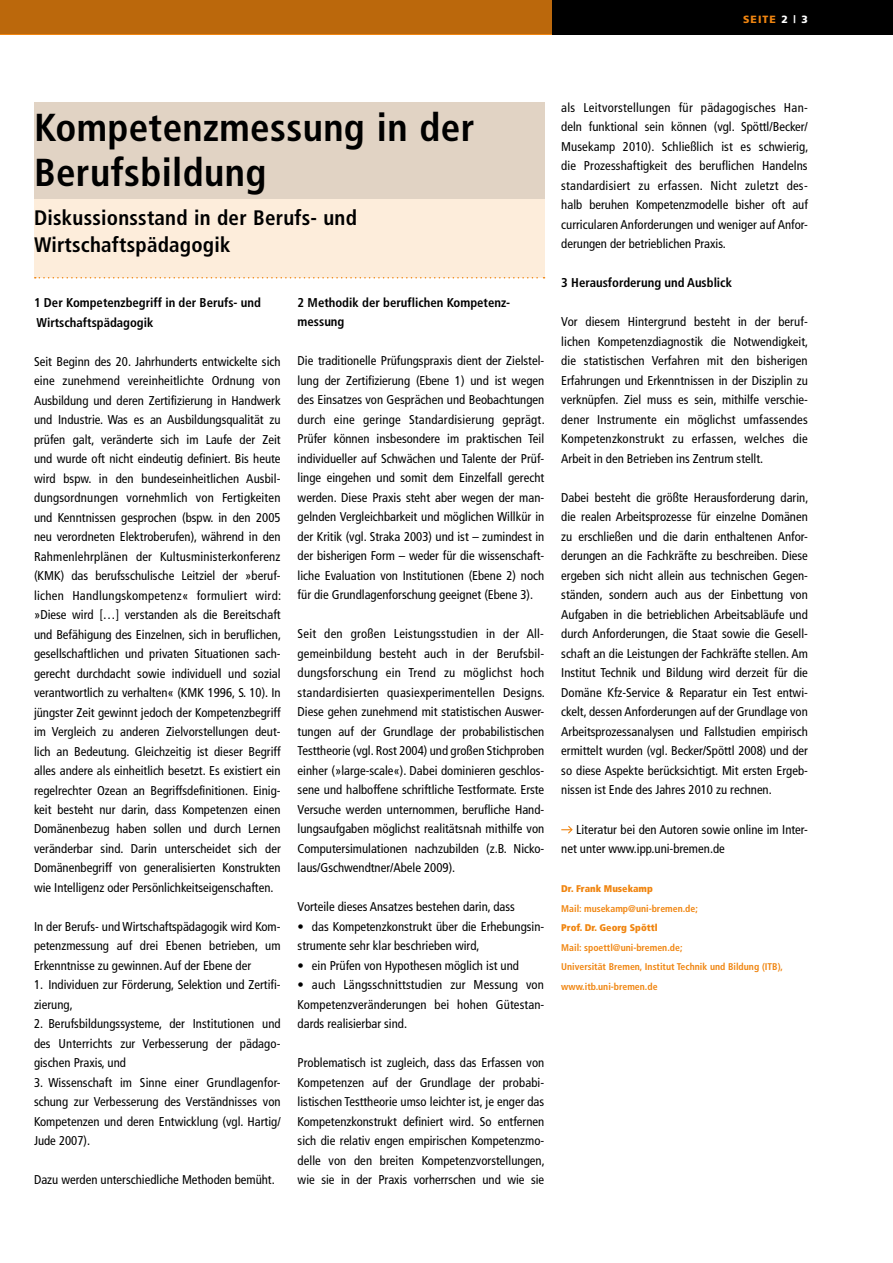
<style>
.page{position:relative;width:893px;height:1263px;background:#fff}
.page>*{position:absolute;margin:0;border:0;box-sizing:border-box;transform-origin:0 0}
.t1{font:700 condensed 39px/45px "Frutiger";letter-spacing:.01em;color:#000}
.t2{font:700 condensed 21px/27px "Frutiger";letter-spacing:.01em;color:#000}
.t3{font:condensed 12.75px/19.5px "Frutiger";color:#000;text-align:justify}
.t4{font:700 condensed 12.75px/19.5px "Frutiger";color:#000}
.t5{font:900 10.5px "Frutiger";color:#f08510}
.t6{font:700 condensed 9.75px/19.5px "Frutiger";color:#f08510}
.t7{font:900 condensed 9.75px "Frutiger";color:#f08510}
.s1{color:#fff}
</style>
<div class="page">
<div style="left:553px;top:0;width:340px;height:34px;background:#000"></div>
<div style="left:0;top:0;width:553px;height:34px;background:#bb680c"></div>
<svg style="left:561px;top:826px;width:12px;height:8px"></svg>
<div style="left:34px;top:102px;width:510px;height:176px;background:#fdeddb"></div>
<div style="left:34px;top:102px;width:510px;height:97px;background:#e1d3c4"></div>
<svg style="left:35px;top:277px;width:510px;height:1px"></svg>
<p class="t5" style="left:743px;top:13px;width:66px">Seite <span class="s1">2 | 3</span></p>
<h1 class="t1" style="left:34px;top:105px;width:442px">Kompetenzmessung in der<br>Berufsbildung</h1>
<h2 class="t2" style="left:34px;top:204px;width:324px">Diskussionsstand in der Berufs- und<br>Wirtschaftspädagogik</h2>
<p class="t4" style="left:34px;top:293px;width:229px">1 Der Kompetenzbegriff in der Berufs- und<br>Wirtschaftspädagogik</p>
<p class="t3" style="left:34px;top:351px;width:249px">Seit Beginn des 20. Jahrhunderts entwickelte sich eine zunehmend vereinheitlichte Ordnung von Ausbildung und deren Zertifizierung in Handwerk und Industrie. Was es an Ausbildungsqualität zu prüfen galt, veränderte sich im Laufe der Zeit und wurde oft nicht eindeutig definiert. Bis heute wird bspw. in den bundeseinheitlichen Ausbil&shy;dungsordnungen vornehmlich von Fertigkeiten und Kenntnissen gesprochen (bspw. in den 2005 neu verordneten Elektroberufen), während in den Rahmenlehrplänen der Kultusministerkonferenz (KMK) das berufsschulische Leitziel der »beruf&shy;lichen Handlungskompetenz« formuliert wird: »Diese wird […] verstanden als die Bereitschaft und Befähigung des Einzelnen, sich in beruflichen, gesellschaftlichen und privaten Situationen sach&shy;gerecht durchdacht sowie individuell und sozial verantwortlich zu verhalten« (KMK 1996, S. 10). In jüngster Zeit gewinnt jedoch der Kompetenzbegriff im Vergleich zu anderen Zielvorstellungen deut&shy;lich an Bedeutung. Gleichzeitig ist dieser Begriff alles andere als einheitlich besetzt. Es existiert ein regelrechter Ozean an Begriffsdefinitionen. Einig&shy;keit besteht nur darin, dass Kompetenzen einen Domänenbezug haben sollen und durch Lernen veränderbar sind. Darin unterscheidet sich der Domänenbegriff von generalisierten Konstrukten wie Intelligenz oder Persönlichkeitseigenschaften.</p>
<p class="t3" style="left:34px;top:917px;width:248px">In der Berufs- und Wirtschaftspädagogik wird Kom&shy;petenzmessung auf drei Ebenen betrieben, um Erkenntnisse zu gewinnen. Auf der Ebene der</p>
<p class="t3" style="left:34px;top:975px;width:248px">1. Individuen zur Förderung, Selektion und Zertifi&shy;zierung,</p>
<p class="t3" style="left:34px;top:1014px;width:248px">2. Berufsbildungssysteme, der Institutionen und des Unterrichts zur Verbesserung der pädago&shy;gischen Praxis, und</p>
<p class="t3" style="left:34px;top:1073px;width:248px">3. Wissenschaft im Sinne einer Grundlagenfor&shy;schung zur Verbesserung des Verständnisses von Kompetenzen und deren Entwicklung (vgl. Hartig/ Jude 2007).</p>
<p class="t3" style="left:34px;top:1170px;width:242px">Dazu werden unterschiedliche Methoden bemüht.</p>
<p class="t4" style="left:298px;top:293px;width:214px">2 Methodik der beruflichen Kompetenz&shy;messung</p>
<p class="t3" style="left:298px;top:351px;width:249px">Die traditionelle Prüfungspraxis dient der Zielstel&shy;lung der Zertifizierung (Ebene 1) und ist wegen des Einsatzes von Gesprächen und Beobachtungen durch eine geringe Standardisierung geprägt.<br>Prüfer können insbesondere im praktischen Teil individueller auf Schwächen und Talente der Prüf&shy;linge eingehen und somit dem Einzelfall gerecht werden. Diese Praxis steht aber wegen der man&shy;gelnden Vergleichbarkeit und möglichen Willkür in der Kritik (vgl. Straka 2003) und ist – zumindest in der bisherigen Form – weder für die wissenschaft&shy;liche Evaluation von Institutionen (Ebene 2) noch für die Grundlagenforschung geeignet (Ebene 3).</p>
<p class="t3" style="left:298px;top:624px;width:249px">Seit den großen Leistungsstudien in der All&shy;gemeinbildung besteht auch in der Berufsbil&shy;dungsforschung ein Trend zu möglichst hoch standardisierten quasiexperimentellen Designs.<br>Diese gehen zunehmend mit statistischen Auswer&shy;tungen auf der Grundlage der probabilistischen Testtheorie (vgl. Rost 2004) und großen Stichproben einher (»large-scale«). Dabei dominieren geschlos&shy;sene und halboffene schriftliche Testformate. Erste Versuche werden unternommen, berufliche Hand&shy;lungsaufgaben möglichst realitätsnah mithilfe von Computersimulationen nachzubilden (z.B. Nicko&shy;laus/Gschwendtner/Abele 2009).</p>
<p class="t3" style="left:298px;top:897px;width:219px">Vorteile dieses Ansatzes bestehen darin, dass</p>
<p class="t3" style="left:298px;top:917px;width:248px">• das Kompetenzkonstrukt über die Erhebungsin&shy;strumente sehr klar beschrieben wird,</p>
<p class="t3" style="left:298px;top:956px;width:223px">• ein Prüfen von Hypothesen möglich ist und</p>
<p class="t3" style="left:298px;top:975px;width:248px">• auch Längsschnittstudien zur Messung von Kompetenzveränderungen bei hohen Gütestan&shy;dards realisierbar sind.</p>
<p class="t3" style="left:298px;top:1053px;width:249px">Problematisch ist zugleich, dass das Erfassen von Kompetenzen auf der Grundlage der probabi&shy;listischen Testtheorie umso leichter ist, je enger das Kompetenzkonstrukt definiert wird. So entfernen sich die relativ engen empirischen Kompetenzmo&shy;delle von den breiten Kompetenzvorstellungen, wie sie in der Praxis vorherrschen und wie sie</p>
<p class="t3" style="left:561px;top:98px;width:249px">als Leitvorstellungen für pädagogisches Han&shy;deln funktional sein können (vgl. Spöttl/Becker/ Musekamp 2010). Schließlich ist es schwierig, die Prozesshaftigkeit des beruflichen Handelns standardisiert zu erfassen. Nicht zuletzt des&shy;halb beruhen Kompetenzmodelle bisher oft auf curricularen Anforderungen und weniger auf Anfor&shy;derungen der betrieblichen Praxis.</p>
<p class="t4" style="left:561px;top:273px;width:172px">3 Herausforderung und Ausblick</p>
<p class="t3" style="left:561px;top:312px;width:248px">Vor diesem Hintergrund besteht in der beruf&shy;lichen Kompetenzdiagnostik die Notwendigkeit, die statistischen Verfahren mit den bisherigen Erfahrungen und Erkenntnissen in der Disziplin zu verknüpfen. Ziel muss es sein, mithilfe verschie&shy;dener Instrumente ein möglichst umfassendes Kompetenzkonstrukt zu erfassen, welches die Arbeit in den Betrieben ins Zentrum stellt.</p>
<p class="t3" style="left:561px;top:487px;width:249px">Dabei besteht die größte Herausforderung darin, die realen Arbeitsprozesse für einzelne Domänen zu erschließen und die darin enthaltenen Anfor&shy;derungen an die Fachkräfte zu beschreiben. Diese ergeben sich nicht allein aus technischen Gegen&shy;ständen, sondern auch aus der Einbettung von Aufgaben in die betrieblichen Arbeitsabläufe und durch Anforderungen, die Staat sowie die Gesell&shy;schaft an die Leistungen der Fachkräfte stellen. Am Institut Technik und Bildung wird derzeit für die Domäne Kfz-Service &amp; Reparatur ein Test entwi&shy;ckelt, dessen Anforderungen auf der Grundlage von Arbeitsprozessanalysen und Fallstudien empirisch ermittelt wurden (vgl. Becker/Spöttl 2008) und der so diese Aspekte berücksichtigt. Mit ersten Ergeb&shy;nissen ist Ende des Jahres 2010 zu rechnen.</p>
<p class="t3" style="left:561px;top:819px;width:248px;text-indent:15px">Literatur bei den Autoren sowie online im Inter&shy;net unter www.ipp.uni-bremen.de</p>
<p class="t7" style="left:561px;top:883px;width:93px">Dr. Frank Musekamp</p>
<p class="t6" style="left:561px;top:898px;width:138px">Mail: musekamp@uni-bremen.de;</p>
<p class="t7" style="left:561px;top:922px;width:98px">Prof. Dr. Georg Spöttl</p>
<p class="t6" style="left:561px;top:937px;width:223px">Mail: spoettl@uni-bremen.de;<br>Universität Bremen, Institut Technik und Bildung (ITB), www.itb.uni-bremen.de</p>
</div>
